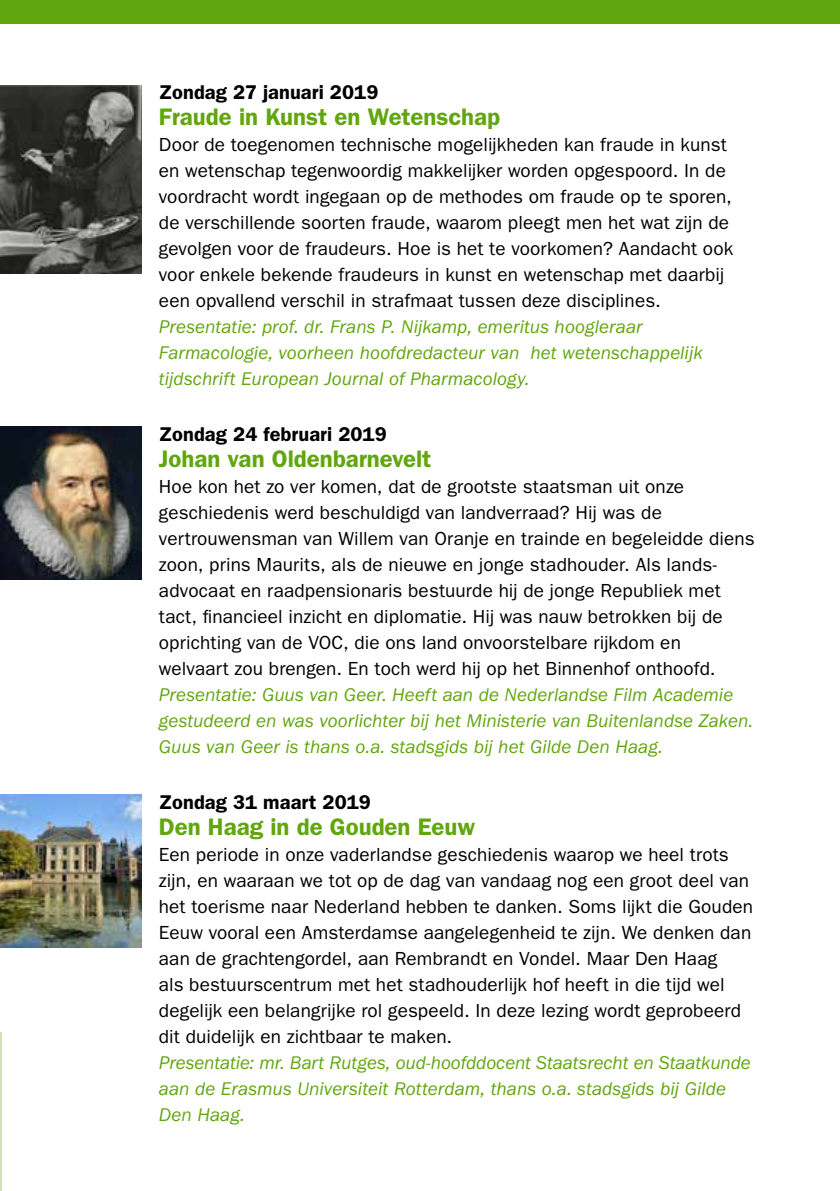
<style>
.page{position:relative;width:840px;height:1191px;background:#fff}
.page>*{position:absolute;margin:0;border:0;box-sizing:border-box;transform-origin:0 0}
.t1{font:600 24px "ITC Franklin Gothic Std";color:#61a60e}
.t2{font:600 20px "ITC Franklin Gothic Std";letter-spacing:.005em;color:#000}
.t3{font:19px/26px "ITC Franklin Gothic Std";letter-spacing:.005em;color:#000}
.t4{font:italic 19px/26px "ITC Franklin Gothic Std";color:#61a60e}
</style>
<div class="page">
<div style="left:0;top:0;width:839px;height:24px;background:#61a60e"></div>
<img style="left:0;top:85px;width:141px;height:188px">
<img style="left:0;top:426px;width:141px;height:153px">
<hr style="left:0;top:1032px;width:1px;height:159px;background:#d1e3ba">
<img style="left:0;top:794px;width:141px;height:153px">
<p class="t2" style="left:159px;top:80px;width:221px">Zondag 27 januari 2019</p>
<p class="t1" style="left:159px;top:102px;width:342px">Fraude in Kunst en Wetenschap</p>
<p class="t3" style="left:159px;top:131px;width:575px">Door de toegenomen technische mogelijkheden kan fraude in kunst en wetenschap tegenwoordig makkelijker worden opgespoord. In de voordracht wordt ingegaan op de methodes om fraude op te sporen, de verschillende soorten fraude, waarom pleegt men het wat zijn de gevolgen voor de fraudeurs. Hoe is het te voorkomen? Aandacht ook voor enkele bekende fraudeurs in kunst en wetenschap met daarbij een opvallend verschil in strafmaat tussen deze disciplines.</p>
<p class="t4" style="left:159px;top:314px;width:545px">Presentatie: prof. dr. Frans P. Nijkamp, emeritus hoogleraar<br>Farmacologie, voorheen hoofdredacteur van het wetenschappelijk tijdschrift European Journal of Pharmacology.</p>
<p class="t2" style="left:159px;top:422px;width:229px">Zondag 24 februari 2019</p>
<p class="t1" style="left:159px;top:444px;width:274px">Johan van Oldenbarnevelt</p>
<p class="t3" style="left:159px;top:473px;width:597px">Hoe kon het zo ver komen, dat de grootste staatsman uit onze geschiedenis werd beschuldigd van landverraad? Hij was de vertrouwensman van Willem van Oranje en trainde en begeleidde diens zoon, prins Maurits, als de nieuwe en jonge stadhouder. Als lands&shy;advocaat en raadpensionaris bestuurde hij de jonge Republiek met tact, financieel inzicht en diplomatie. Hij was nauw betrokken bij de oprichting van de VOC, die ons land onvoorstelbare rijkdom en welvaart zou brengen. En toch werd hij op het Binnenhof onthoofd.</p>
<p class="t4" style="left:159px;top:682px;width:595px">Presentatie: Guus van Geer. Heeft aan de Nederlandse Film Academie gestudeerd en was voorlichter bij het Ministerie van Buitenlandse Zaken.<br>Guus van Geer is thans o.a. stadsgids bij het Gilde Den Haag.</p>
<p class="t2" style="left:159px;top:790px;width:213px">Zondag 31 maart 2019</p>
<p class="t1" style="left:159px;top:812px;width:317px">Den Haag in de Gouden Eeuw</p>
<p class="t3" style="left:159px;top:841px;width:595px">Een periode in onze vaderlandse geschiedenis waarop we heel trots zijn, en waaraan we tot op de dag van vandaag nog een groot deel van het toerisme naar Nederland hebben te danken. Soms lijkt die Gouden Eeuw vooral een Amsterdamse aangelegenheid te zijn. We denken dan aan de grachtengordel, aan Rembrandt en Vondel. Maar Den Haag<br>als bestuurscentrum met het stadhouderlijk hof heeft in die tijd wel degelijk een belangrijke rol gespeeld. In deze lezing wordt geprobeerd dit duidelijk en zichtbaar te maken.</p>
<p class="t4" style="left:159px;top:1050px;width:593px">Presentatie: mr. Bart Rutges, oud-hoofddocent Staatsrecht en Staatkunde aan de Erasmus Universiteit Rotterdam, thans o.a. stadsgids bij Gilde<br>Den Haag.</p>
</div>
